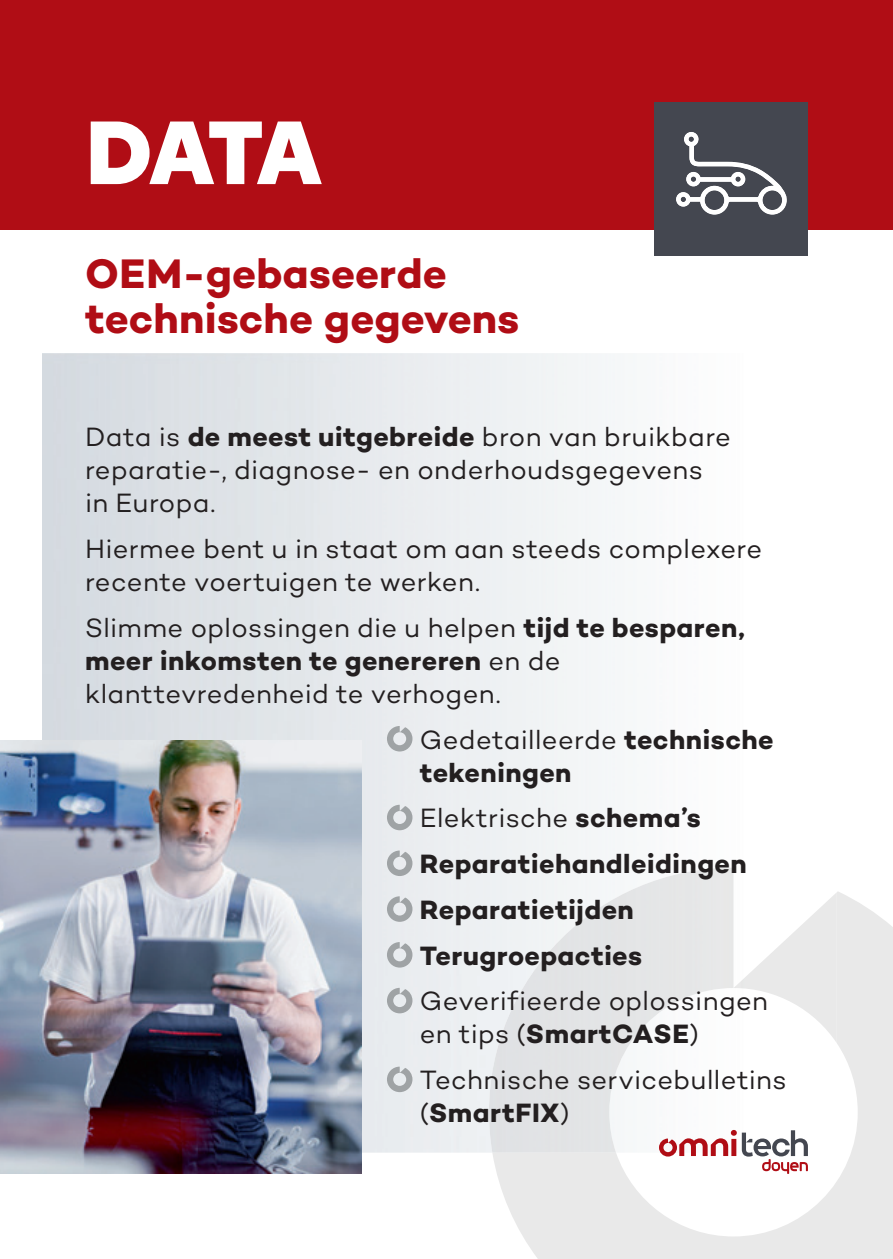
<style>
.page{position:relative;width:893px;height:1259px;background:#fff}
.page>*{position:absolute;margin:0;border:0;box-sizing:border-box;transform-origin:0 0}
.t1{font:900 90px "Ambit";color:#fff}
.t2{font:700 42px/45px "Campton";color:#b00d15}
.t3{font:27px/33px "Campton";letter-spacing:.015em;color:#231f20}
.t4{font:700 27px/45.9px "Campton";letter-spacing:.015em;color:#231f20}
.s1{font-weight:700}
.s2{font-weight:400}
</style>
<div class="page">
<svg style="left:492px;top:892px;width:401px;height:367px;fill:#e9e9e9"></svg>
<img style="left:43px;top:353px;width:572px;height:799px">
<img style="left:489px;top:867px;width:348px;height:285px">
<div style="left:0;top:0;width:893px;height:230px;background:#b00d15"></div>
<svg style="left:655px;top:102px;width:153px;height:153px;background:#555860"></svg>
<svg style="left:387px;top:726px;width:25px;height:25px"></svg>
<svg style="left:387px;top:804px;width:25px;height:26px"></svg>
<svg style="left:387px;top:850px;width:25px;height:26px"></svg>
<svg style="left:387px;top:896px;width:25px;height:26px"></svg>
<svg style="left:387px;top:942px;width:25px;height:25px"></svg>
<svg style="left:387px;top:988px;width:25px;height:25px"></svg>
<svg style="left:387px;top:1066px;width:25px;height:26px"></svg>
<img style="left:0;top:740px;width:361px;height:434px">
<svg style="left:659px;top:1130px;width:149px;height:44px"></svg>
<h1 class="t1" style="left:85px;top:102px;width:237px">DATA</h1>
<h2 class="t2" style="left:85px;top:250px;width:436px">OEM-gebaseerde technische gegevens</h2>
<p class="t3" style="left:85px;top:420px;width:647px">Data is <span class="s1">de meest uitgebreide</span> bron van bruikbare reparatie-, diagnose- en onderhoudsgegevens in Europa.</p>
<p class="t3" style="left:85px;top:531px;width:679px">Hiermee bent u in staat om aan steeds complexere recente voertuigen te werken.</p>
<p class="t3" style="left:85px;top:610px;width:661px">Slimme oplossingen die u helpen <span class="s1">tijd te besparen, meer inkomsten te genereren</span> en de klanttevredenheid te verhogen.</p>
<p class="t4" style="left:420px;top:722px;width:355px;line-height:33px"><span class="s2">Gedetailleerde</span> technische tekeningen</p>
<p class="t4" style="left:420px;top:794px;width:329px"><span class="s2">Elektrische</span> schema’s<br>Reparatiehandleidingen<br>Reparatietijden<br>Terugroepacties</p>
<p class="t3" style="left:420px;top:984px;width:350px">Geverifieerde oplossingen en tips (<span class="s1">SmartCASE</span>)</p>
<p class="t3" style="left:420px;top:1063px;width:368px">Technische servicebulletins (<span class="s1">SmartFIX</span>)</p>
</div>
